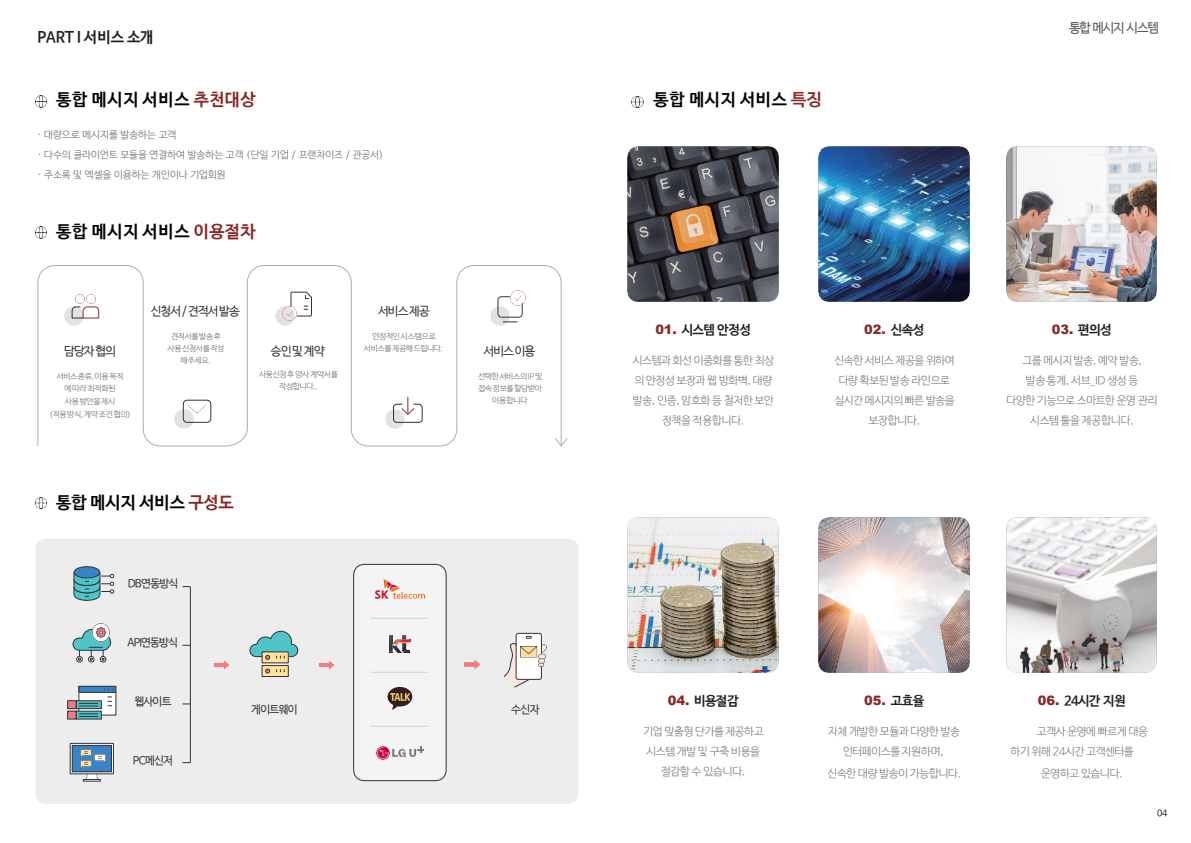
<style>
.page{position:relative;width:1191px;height:843px;background:#fff}
.page>*{position:absolute;margin:0;border:0;box-sizing:border-box;transform-origin:0 0}
.t1{font:700 17px "Nanum Barun Gothic";letter-spacing:.04em;color:#050100}
.t2{font:700 17px "Nanum Barun Gothic";color:#050100}
.t3{font:700 15px "Nanum Barun Gothic";letter-spacing:-.005em;color:#231f20}
.t4{font:700 13px "Nanum Barun Gothic";letter-spacing:-.045em;color:#231f20}
.t5{font:900 13px "Arial";color:#872928}
.t6{font:13px "Nanum Barun Gothic";letter-spacing:-.095em;color:#565759}
.t7{font:12px "Nanum Barun Gothic";letter-spacing:-.06em;color:#343435}
.t8{font:300 11px/20.1px "Nanum Barun Gothic";letter-spacing:-.035em;color:#67686b;text-align:center}
.t9{font:11px "Nanum Barun Gothic";letter-spacing:-.065em;color:#343435}
.t10{font:300 10px "Nanum Barun Gothic";color:#57585a}
.t11{font:9px "Nanum Barun Gothic";color:#231f20}
.t12{font:300 8px/12px "Nanum Barun Gothic";letter-spacing:-.04em;color:#57585a;text-align:center}
.s1{color:#872928}
.s2{font-family:"Arial";font-weight:900;color:#872928}
.s3{font-family:"Nanum Barun Gothic";font-weight:700;color:#231f20}
</style>
<div class="page">
<img style="left:628px;top:146px;width:150px;height:155px">
<img style="left:819px;top:146px;width:150px;height:155px">
<img style="left:1006px;top:146px;width:151px;height:155px">
<img style="left:628px;top:517px;width:150px;height:155px">
<img style="left:819px;top:517px;width:150px;height:155px">
<img style="left:1006px;top:517px;width:151px;height:155px">
<svg style="left:37px;top:265px;width:525px;height:181px"></svg>
<svg style="left:555px;top:437px;width:13px;height:9px"></svg>
<svg style="left:497px;top:296px;width:26px;height:26px"></svg>
<img style="left:510px;top:290px;width:15px;height:15px">
<svg style="left:183px;top:399px;width:28px;height:23px"></svg>
<img style="left:188px;top:405px;width:18px;height:7px">
<svg style="left:393px;top:396px;width:30px;height:26px"></svg>
<svg style="left:72px;top:294px;width:27px;height:24px"></svg>
<svg style="left:290px;top:291px;width:22px;height:25px"></svg>
<img style="left:283px;top:306px;width:13px;height:14px">
<svg style="left:35px;top:226px;width:12px;height:12px"></svg>
<svg style="left:35px;top:497px;width:12px;height:11px"></svg>
<svg style="left:35px;top:95px;width:12px;height:12px"></svg>
<svg style="left:631px;top:96px;width:13px;height:12px"></svg>
<div style="left:35px;top:539px;width:544px;height:264px;background:#eeeded"></div>
<div style="left:79px;top:685px;width:37px;height:7px;background:#3984c6"></div>
<div style="left:79px;top:685px;width:37px;height:7px;border:1px solid #333334"></div>
<div style="left:79px;top:692px;width:37px;height:22px;background:#fff"></div>
<div style="left:79px;top:691px;width:37px;height:23px;border:1px solid #333334"></div>
<svg style="left:78px;top:702px;width:22px;height:4px"></svg>
<div style="left:76px;top:700px;width:26px;height:8px;border:1px solid #333334"></div>
<div style="left:68px;top:700px;width:8px;height:8px;background:#f37c80"></div>
<div style="left:68px;top:700px;width:8px;height:8px;border:1px solid #333334"></div>
<svg style="left:79px;top:702px;width:19px;height:4px"></svg>
<div style="left:76px;top:710px;width:25px;height:8px;background:#4fc3c8"></div>
<div style="left:76px;top:710px;width:26px;height:8px;border:1px solid #333334"></div>
<svg style="left:68px;top:710px;width:8px;height:8px"></svg>
<svg style="left:79px;top:713px;width:19px;height:3px"></svg>
<svg style="left:108px;top:696px;width:4px;height:10px"></svg>
<svg style="left:73px;top:566px;width:41px;height:34px"></svg>
<img style="left:92px;top:623px;width:18px;height:5px">
<svg style="left:73px;top:628px;width:38px;height:34px"></svg>
<svg style="left:70px;top:742px;width:44px;height:38px;background:#7a99b2"></svg>
<hr style="left:190px;top:586px;width:1px;height:176px;background:#333334">
<img style="left:215px;top:659px;width:15px;height:10px">
<svg style="left:264px;top:659px;width:23px;height:1px"></svg>
<svg style="left:249px;top:630px;width:49px;height:29px"></svg>
<div style="left:262px;top:665px;width:26px;height:11px;background:#ffe29b"></div>
<div style="left:262px;top:665px;width:27px;height:11px;border:1px solid #333334"></div>
<svg style="left:276px;top:669px;width:9px;height:2px"></svg>
<svg style="left:265px;top:668px;width:5px;height:5px"></svg>
<img style="left:320px;top:659px;width:15px;height:10px">
<img style="left:465px;top:659px;width:15px;height:10px">
<svg style="left:503px;top:632px;width:43px;height:55px"></svg>
<img style="left:521px;top:646px;width:24px;height:20px">
<svg style="left:353px;top:563px;width:94px;height:217px"></svg>
<p class="t3" style="left:37px;top:30px;width:118px">PART I 서비스 소개</p>
<p class="t1" style="left:56px;top:91px;width:201px">통합 메시지 서비스 <span class="s1">추천대상</span></p>
<p class="t1" style="left:654px;top:91px;width:170px">통합 메시지 서비스 <span class="s1">특징</span></p>
<p class="t10" style="left:37px;top:130px;width:141px">· 대량으로 메시지를 발송하는 고객</p>
<p class="t10" style="left:37px;top:150px;width:348px">· 다수의 클라이언트 모듈을 연결하여 발송하는 고객 (단일 기업 / 프랜차이즈 / 관공서)</p>
<p class="t10" style="left:37px;top:170px;width:190px">· 주소록 및 엑셀을 이용하는 개인이나 기업회원</p>
<p class="t1" style="left:56px;top:222px;width:201px">통합 메시지 서비스 <span class="s1">이용절차</span></p>
<p class="t7" style="left:64px;top:345px;width:53px">담당자협의</p>
<p class="t12" style="left:57px;top:370px;width:69px">서비스종류,이용목적 에따라최적화된</p>
<p class="t12" style="left:65px;top:395px;width:52px">사용방안을제시</p>
<p class="t12" style="left:50px;top:408px;width:83px">(적용방식,계약조건협의)</p>
<p class="t7" style="left:151px;top:305px;width:91px">신청서/ 견적서발송</p>
<p class="t12" style="left:168px;top:330px;width:58px">견적서를발송후 사용신청서를작성 해주세요.</p>
<p class="t7" style="left:271px;top:345px;width:56px">승인및계약</p>
<p class="t12" style="left:259px;top:368px;width:80px">사용신청후 양사계약서를 작성합니다..</p>
<p class="t7" style="left:378px;top:305px;width:53px">서비스제공</p>
<p class="t12" style="left:364px;top:330px;width:81px">안정적인시스템으로 서비스를제공해드립니다.</p>
<p class="t2" style="left:56px;top:493px;width:179px">통합 메시지 서비스 <span class="s1">구성도</span></p>
<p class="t9" style="left:128px;top:577px;width:52px">DB연동방식</p>
<p class="t9" style="left:127px;top:636px;width:52px">API연동방식</p>
<p class="t9" style="left:134px;top:695px;width:39px">웹사이트</p>
<p class="t9" style="left:133px;top:754px;width:42px">PC메신저</p>
<p class="t9" style="left:251px;top:703px;width:48px">게이트웨이</p>
<p class="t7" style="left:484px;top:345px;width:53px">서비스이용</p>
<p class="t12" style="left:478px;top:370px;width:66px">선택한서비스의IP및 접속정보를할당받아 이용합니다</p>
<p class="t9" style="left:511px;top:703px;width:30px">수신자</p>
<p class="t4" style="left:655px;top:323px;width:97px"><span class="s2">01.</span> 시스템 안정성</p>
<p class="t8" style="left:633px;top:350px;width:143px">시스템과 회선 이중화를 통한 최상 의 안정성 보장과 웹 방화벽, 대량 발송, 인증, 암호화 등 철저한 보안 정책을 적용합니다.</p>
<p class="t5" style="left:864px;top:319px;width:62px">02. <span class="s3">신속성</span></p>
<p class="t8" style="left:834px;top:350px;width:122px">신속한 서비스 제공을 위하여 다량 확보된 발송 라인으로 실시간 메시지의 빠른 발송을 보장합니다.</p>
<p class="t4" style="left:668px;top:694px;width:72px"><span class="s2">04.</span> 비용절감</p>
<p class="t8" style="left:643px;top:721px;width:122px">기업 맞춤형 단가를 제공하고 시스템개발 및 구축 비용을 절감할수 있습니다.</p>
<p class="t5" style="left:864px;top:690px;width:62px">05. <span class="s3">고효율</span></p>
<p class="t8" style="left:828px;top:721px;width:134px">자체 개발한 모듈과 다양한 발송 인터페이스를지원하며,</p>
<p class="t8" style="left:828px;top:763px;width:135px">신속한 대량 발송이 가능합니다.</p>
<p class="t6" style="left:1069px;top:21px;width:92px">통합 메시지 시스템</p>
<p class="t5" style="left:1052px;top:319px;width:62px">03. <span class="s3">편의성</span></p>
<p class="t8" style="left:1022px;top:350px;width:121px">그룹 메시지 발송, 예약 발송, 발송 통계, 서브_ID 생성 등</p>
<p class="t8" style="left:1007px;top:390px;width:152px">다양한 기능으로 스마트한 운영 관리 시스템툴을 제공합니다.</p>
<p class="t4" style="left:1038px;top:694px;width:90px"><span class="s2">06.</span> 24시간 지원</p>
<p class="t8" style="left:1011px;top:721px;width:139px;text-align:left;text-indent:26px">고객사 운영에 빠르게 대응 하기 위해 24시간 고객센터를</p>
<p class="t8" style="left:1041px;top:763px;width:83px">운영하고 있습니다.</p>
<p class="t11" style="left:1157px;top:808px;width:12px">04</p>
</div>
